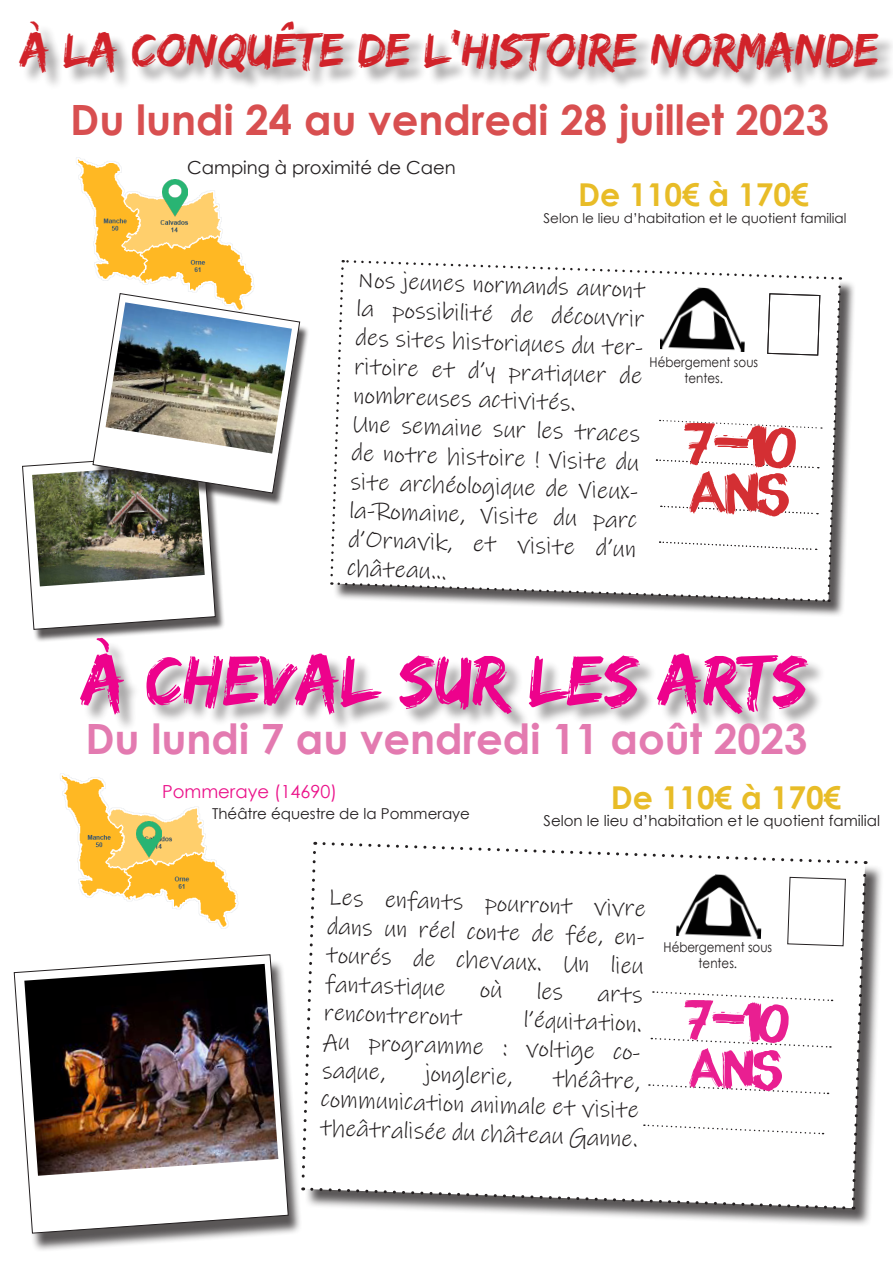
<style>
.page{position:relative;width:893px;height:1263px;background:#fff}
.page>*{position:absolute;margin:0;border:0;box-sizing:border-box;transform-origin:0 0}
.t1{font:73.5px "Edo SZ";color:#ed028c}
.t2{font:54px "appopaint";color:#d42f33}
.t3{font:51px/48px "appopaint";color:#e91f91}
.t4{font:49.5px "Edo SZ";color:#d1232a}
.t5{font:700 41.7px "Century Gothic";color:#d84f50}
.t6{font:700 41.7px "Century Gothic";color:#e37ab0}
.t7{font:700 31.5px "Century Gothic";color:#e8bc27}
.t8{font:24px/28.8px "Ink Free";color:#231f20}
.t9{font:18px "Century Gothic";color:#231f20}
.t10{font:18px "Century Gothic";color:#eb128a}
.t11{font:15px "Century Gothic";color:#231f20}
.t12{font:13.5px/16.2px "Century Gothic";color:#231f20;text-align:center;scale:.88 1}
.t13{font:13.5px "Century Gothic";color:#231f20}
</style>
<div class="page">
<div style="left:13px;top:959px;width:289px;height:293px;background:#231f20;opacity:.75"></div>
<svg style="left:14px;top:954px;width:274px;height:279px"></svg>
<div style="left:304px;top:845px;width:580px;height:382px;background:#231f20;opacity:.75"></div>
<div style="left:83px;top:641px;width:743px;height:91px;background:#231f20;opacity:.4"></div>
<img style="left:24px;top:964px;width:254px;height:212px">
<img style="left:60px;top:773px;width:178px;height:156px">
<img style="left:136px;top:821px;width:25px;height:39px">
<div style="left:22px;top:457px;width:203px;height:186px;background:#231f20;opacity:.75"></div>
<div style="left:333px;top:263px;width:523px;height:354px;background:#231f20;opacity:.75"></div>
<img style="left:76px;top:157px;width:178px;height:136px">
<img style="left:162px;top:180px;width:25px;height:38px">
<div style="left:22px;top:24px;width:871px;height:67px;background:#231f20;opacity:.4"></div>
<div style="left:93px;top:297px;width:216px;height:209px;background:#231f20;opacity:.75"></div>
<svg style="left:22px;top:293px;width:278px;height:336px"></svg>
<img style="left:106px;top:302px;width:186px;height:151px">
<svg style="left:300px;top:841px;width:568px;height:370px"></svg>
<svg style="left:330px;top:260px;width:512px;height:343px"></svg>
<p class="t4" style="left:21px;top:22px;width:859px">À LA CONQUÊTE DE L’HISTOIRE NORMANDE</p>
<p class="t5" style="left:70px;top:89px;width:760px">Du lundi 24 au vendredi 28 juillet 2023</p>
<p class="t9" style="left:187px;top:155px;width:270px">Camping à proximité de Caen</p>
<p class="t7" style="left:578px;top:171px;width:232px">De 110€ à 170€</p>
<p class="t13" style="left:544px;top:209px;width:304px">Selon le lieu d’habitation et le quotient familial</p>
<p class="t8" style="left:358px;top:265px;width:293px;rotate:2deg">Nos jeunes normands auront la possibilité de découvrir des sites historiques du ter&shy;ritoire et d’y pratiquer de nombreuses activités.</p>
<p class="t8" style="left:353px;top:409px;width:293px;rotate:2deg">Une semaine sur les traces de notre histoire ! Visite du site archéologique de Vieux&shy;la-Romaine, Visite du parc d’Ornavik, et visite d’un château...</p>
<p class="t12" style="left:649px;top:354px;width:125px">Hébergement sous tentes.</p>
<p class="t2" style="left:685px;top:411px;width:117px;rotate:2deg">7-10</p>
<p class="t1" style="left:82px;top:637px;width:726px">À CHEVAL SUR LES ARTS</p>
<p class="t6" style="left:85px;top:707px;width:724px">Du lundi 7 au vendredi 11 août 2023</p>
<p class="t10" style="left:162px;top:779px;width:177px">Pommeraye (14690)</p>
<p class="t11" style="left:212px;top:803px;width:259px">Théâtre équestre de la Pommeraye</p>
<p class="t7" style="left:611px;top:773px;width:232px">De 110€ à 170€</p>
<p class="t11" style="left:544px;top:810px;width:338px">Selon le lieu d’habitation et le quotient familial</p>
<p class="t8" style="left:329px;top:883px;width:323px;rotate:2deg">Les enfants pourront vivre dans un réel conte de fée, en&shy;tourés de chevaux. Un lieu fantastique</p>
<p class="t8" style="left:598px;top:979px;width:47px;rotate:2deg">arts</p>
<p class="t8" style="left:325px;top:998px;width:140px;rotate:2deg">rencontreront</p>
<p class="t8" style="left:524px;top:1005px;width:120px;rotate:2deg">l’équitation.</p>
<p class="t8" style="left:324px;top:1027px;width:323px;rotate:2deg">Au programme : voltige co&shy;saque,</p>
<p class="t8" style="left:426px;top:1059px;width:88px;rotate:2deg">jonglerie,</p>
<p class="t8" style="left:553px;top:1063px;width:89px;rotate:2deg">théâtre,</p>
<p class="t8" style="left:322px;top:1084px;width:319px;rotate:2deg">communication animale et visite theâtralisée du château Ganne.</p>
<p class="t12" style="left:664px;top:939px;width:125px">Hébergement sous tentes.</p>
<p class="t3" style="left:685px;top:993px;width:110px;rotate:2deg">7-10 ans</p>
</div>
